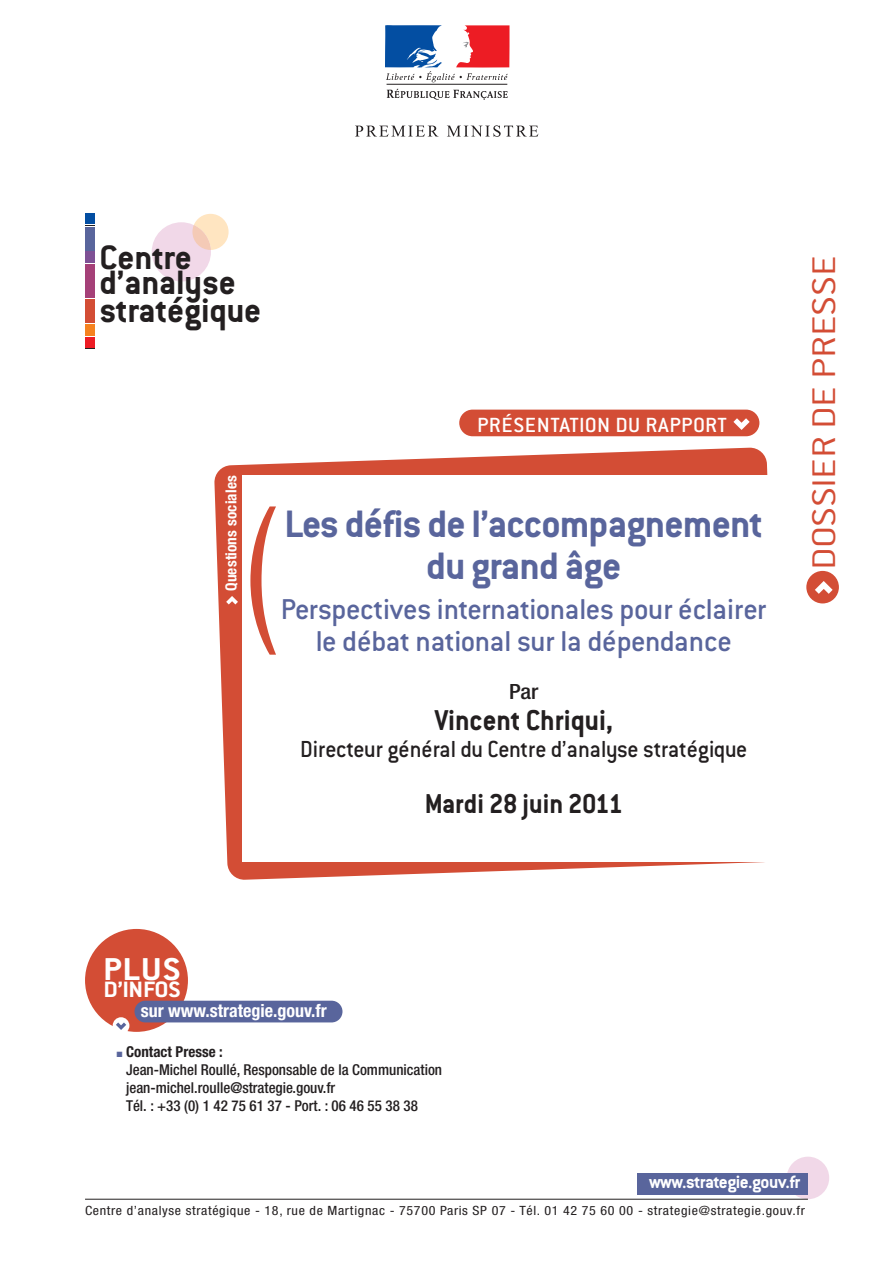
<style>
.page{position:relative;width:893px;height:1263px;background:#fff}
.page>*{position:absolute;margin:0;border:0;box-sizing:border-box;transform-origin:0 0}
.t1{font:condensed 165px "Helvetica Neue LT";color:#d34d35;scale:.8 1}
.t2{font:42px/42px "Conduit ITCTT Bold";letter-spacing:-.02em;color:#59659c;text-align:center}
.t3{font:700 37.05px/27.9px "Conduit ITC";letter-spacing:-.005em;color:#231f20}
.t4{font:36px "Conduit ITCTT Light";letter-spacing:-.005em;color:#d34d35;scale:1.2 1}
.t5{font:34.65px "Conduit ITCTT Bold";color:#fff;scale:1.12 1}
.t6{font:31.5px/31.5px "Conduit Md ITCTT Medium";letter-spacing:-.015em;color:#59659c;text-align:center}
.t7{font:31.5px "Conduit ITCTT Bold";color:#231f20;scale:.95 1}
.t8{font:30px "Conduit ITCTT Bold";color:#231f20;scale:.95 1}
.t9{font:25.5px "Conduit Md ITCTT Medium";color:#231f20;scale:.95 1}
.t10{font:24.45px "Conduit ITCTT Bold";letter-spacing:-.02em;color:#fff;scale:1.1 1}
.t11{font:22.5px "Conduit Md ITCTT Medium";letter-spacing:.015em;color:#fff;scale:1.05 1}
.t12{font:500 condensed 21px "Helvetica Neue LT";color:#231f20;scale:1.1 1}
.t13{font:19.5px "Conduit ITCTT Bold";letter-spacing:-.025em;color:#fff}
.t14{font:700 condensed 18px "Helvetica Neue LT";color:#fff}
.t15{font:700 condensed 15.3px "Helvetica Neue LT";letter-spacing:.01em;color:#fff}
.t16{font:500 condensed 15px/18px "Helvetica Neue LT";color:#231f20}
.t17{font:condensed 12.75px "Helvetica Neue LT";letter-spacing:.045em;color:#231f20;scale:1.1 1}
.s1{font-family:"European Pi Three";font-weight:400;font-stretch:normal;font-size:12.45px;color:#59659c}
.s2{font-weight:700}
</style>
<div class="page">
<div style="left:85px;top:929px;width:103px;height:103px;background:#d34d35;border-radius:50%"></div>
<svg style="left:214px;top:447px;width:554px;height:433px;fill:#d34d35"></svg>
<div style="left:242px;top:475px;width:636px;height:386px;background:#fff"></div>
<div style="left:85px;top:214px;width:10px;height:10px;background:#034ea2"></div>
<div style="left:85px;top:337px;width:10px;height:10px;background:#ed1c24"></div>
<div style="left:85px;top:227px;width:10px;height:23px;background:#59659c"></div>
<div style="left:85px;top:252px;width:10px;height:11px;background:#7e5195"></div>
<div style="left:85px;top:265px;width:10px;height:33px;background:#a54078"></div>
<div style="left:85px;top:300px;width:10px;height:23px;background:#d34d35"></div>
<div style="left:85px;top:324px;width:10px;height:12px;background:#f5821f"></div>
<div style="left:152px;top:222px;width:59px;height:59px;background:#f1d8e8;border-radius:50%"></div>
<svg style="left:192px;top:214px;width:37px;height:36px"></svg>
<div style="left:385px;top:26px;width:124px;height:74px;background:linear-gradient(to right,#fefefe,#fefefe)"></div>
<svg style="left:355px;top:126px;width:84px;height:11px"></svg>
<svg style="left:447px;top:125px;width:91px;height:12px"></svg>
<svg style="left:387px;top:89px;width:121px;height:11px"></svg>
<hr style="left:387px;top:84px;width:120px;height:1px;background:#231f20">
<svg style="left:386px;top:26px;width:123px;height:56px"></svg>
<div style="left:459px;top:410px;width:300px;height:26px;background:#d34d35;border-radius:13px"></div>
<div style="left:806px;top:571px;width:33px;height:32px;background:#d34d35;border-radius:50%"></div>
<div style="left:787px;top:1157px;width:42px;height:42px;background:#f1d8e8;border-radius:50%"></div>
<div style="left:638px;top:1174px;width:170px;height:21px;background:#59659c"></div>
<hr style="left:85px;top:1199px;width:723px;height:1px;background:#231f20">
<div style="left:113px;top:1017px;width:16px;height:17px;background:#fff;border-radius:50%"></div>
<div style="left:134px;top:1001px;width:208px;height:21px;background:#59659c;border-radius:11px"></div>
<svg style="left:815px;top:581px;width:18px;height:13px"></svg>
<svg style="left:226px;top:596px;width:12px;height:8px"></svg>
<svg style="left:733px;top:418px;width:17px;height:12px"></svg>
<svg style="left:116px;top:1022px;width:10px;height:8px"></svg>
<h3 class="t3" style="left:99px;top:247px;width:94px">Centre</h3>
<h3 class="t3" style="left:99px;top:273px;width:163px">d’analyse stratégique</h3>
<h3 class="t11" style="left:477px;top:417px;width:240px">PRÉSENTATION DU RAPPORT</h3>
<p class="t15" style="left:225px;top:591px;width:117px;rotate:-90deg">Questions sociales</p>
<h1 class="t1" style="left:245px;top:507px;width:41px">(</h1>
<h2 class="t2" style="left:285px;top:508px;width:480px">Les défis de l’accompagnement du grand âge</h2>
<h3 class="t6" style="left:281px;top:597px;width:487px">Perspectives internationales pour éclairer le débat national sur la dépendance</h3>
<h3 class="t12" style="left:509px;top:684px;width:28px">Par</h3>
<h3 class="t7" style="left:435px;top:710px;width:189px">Vincent Chriqui,</h3>
<h3 class="t9" style="left:300px;top:741px;width:472px">Directeur général du Centre d’analyse stratégique</h3>
<h3 class="t8" style="left:425px;top:794px;width:210px">Mardi 28 juin 2011</h3>
<h3 class="t4" style="left:813px;top:570px;width:264px;rotate:-90deg">DOSSIER DE PRESSE</h3>
<h3 class="t5" style="left:103px;top:958px;width:71px">PLUS</h3>
<h3 class="t10" style="left:104px;top:982px;width:72px">D’INFOS</h3>
<p class="t14" style="left:141px;top:1004px;width:187px">sur www.strategie.gouv.fr</p>
<p class="t16" style="left:126px;top:1044px;width:318px;text-indent:-10px"><span class="s1">g</span> <span class="s2">Contact Presse :<br></span>Jean-Michel Roullé, Responsable de la Communication jean-michel.roulle@strategie.gouv.fr<br>Tél. : +33 (0) 1 42 75 61 37 - Port. : 06 46 55 38 38</p>
<h3 class="t13" style="left:649px;top:1176px;width:153px">www.strategie.gouv.fr</h3>
<p class="t17" style="left:85px;top:1206px;width:656px">Centre d’analyse stratégique - 18, rue de Martignac - 75700 Paris SP 07 - Tél. 01 42 75 60 00 - strategie@strategie.gouv.fr</p>
</div>
